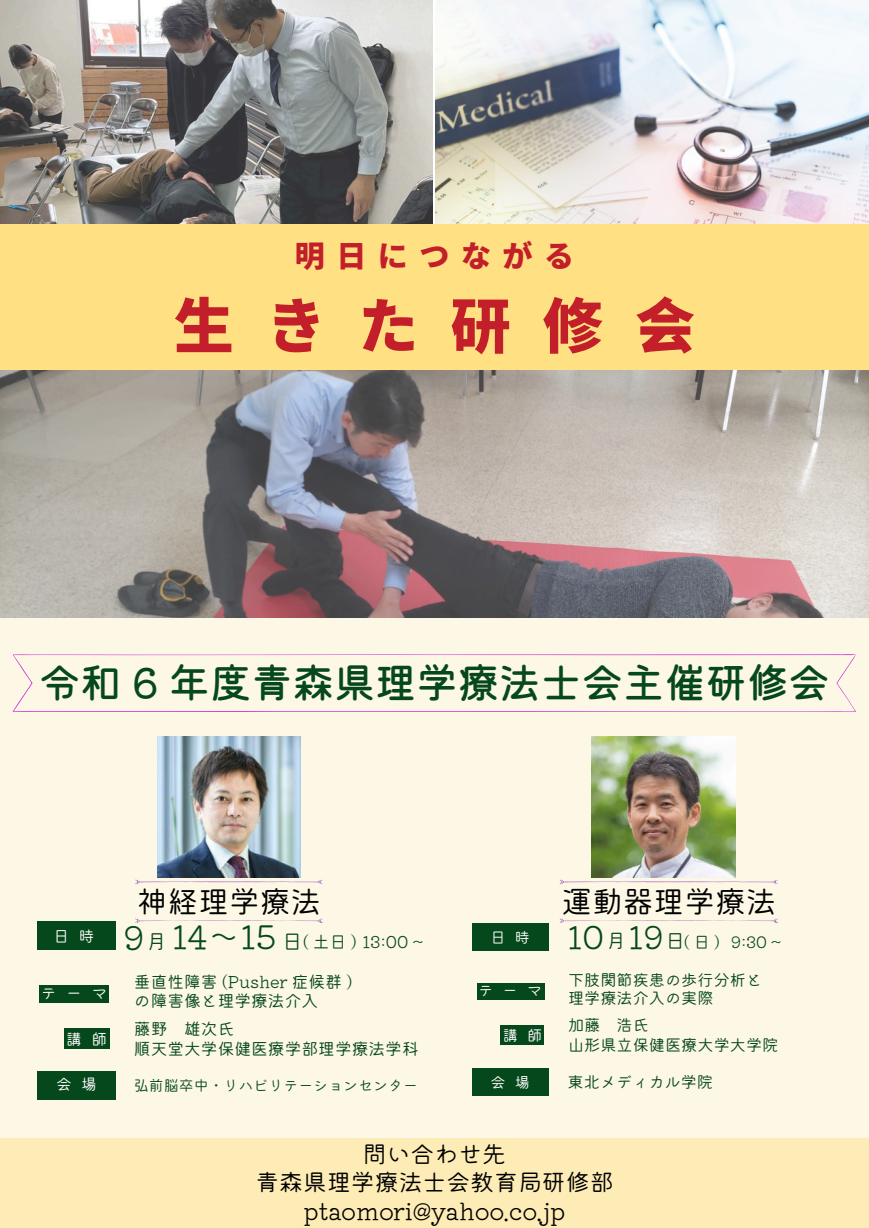
<style>
.page{position:relative;width:869px;height:1228px;background:#fff}
.page>*{position:absolute;margin:0;border:0;box-sizing:border-box;transform-origin:0 0}
.t1{font:800 60px "Source Han Sans HC";letter-spacing:.535em;color:#c31f2a}
.t2{font:41.25px "Mamelon 5 Hi Regular";color:#05481b}
.t3{font:30.75px "Mamelon 3 Hi Regular";color:#000}
.t4{font:800 30px "Source Han Sans HC";letter-spacing:.385em;color:#c31f2a}
.t5{font:23.88px/28.6px "Mamelon 3 Hi Regular";color:#000;text-align:center}
.t6{font:16.75px/20.1px "Mamelon 3 Hi Regular";color:#05481b}
.t7{font:16.12px/19.4px "Mamelon 3 Hi Regular";color:#05481b}
.t8{font:15.75px "Mamelon 3 Hi Regular";color:#fff}
.t9{font:15.25px "Mamelon 3 Hi Regular";color:#fff}
.t10{font:15px "Mamelon 3 Hi Regular";color:#05481b}
.s1{font-size:33.25px}
.s2{font-size:20.5px}
.s3{font-size:32.12px}
.s4{font-size:19.75px}
</style>
<div class="page">
<div style="left:0;top:614px;width:868px;height:614px;background:#fdf7e6"></div>
<div style="left:0;top:1139px;width:868px;height:89px;background:#fdecb6"></div>
<svg style="left:13px;top:654px;width:842px;height:58px"></svg>
<div style="left:37px;top:1071px;width:79px;height:29px;background:#05481b"></div>
<div style="left:37px;top:921px;width:79px;height:29px;background:#05481b"></div>
<div style="left:64px;top:1028px;width:45px;height:21px;background:#05481b"></div>
<div style="left:40px;top:985px;width:69px;height:17px;background:#05481b"></div>
<img style="left:0;top:0;width:432px;height:225px">
<img style="left:436px;top:0;width:432px;height:225px">
<img style="left:0;top:370px;width:868px;height:248px">
<div style="left:0;top:225px;width:868px;height:145px;background:#ffe184"></div>
<div style="left:472px;top:1068px;width:76px;height:27px;background:#05481b"></div>
<div style="left:472px;top:923px;width:76px;height:28px;background:#05481b"></div>
<div style="left:500px;top:1025px;width:44px;height:20px;background:#05481b"></div>
<div style="left:477px;top:983px;width:67px;height:17px;background:#05481b"></div>
<svg style="left:135px;top:880px;width:187px;height:43px"></svg>
<svg style="left:559px;top:880px;width:218px;height:43px"></svg>
<img style="left:157px;top:736px;width:144px;height:142px">
<img style="left:591px;top:736px;width:143px;height:142px">
<h3 class="t4" style="left:295px;top:239px;width:280px">明日につながる</h3>
<h1 class="t1" style="left:174px;top:292px;width:522px">生きた研修会</h1>
<h2 class="t2" style="left:39px;top:658px;width:791px">令和 6 年度青森県理学療法士会主催研修会</h2>
<h3 class="t3" style="left:137px;top:883px;width:186px">神経理学療法</h3>
<h3 class="t3" style="left:561px;top:883px;width:216px">運動器理学療法</h3>
<p class="t8" style="left:53px;top:927px;width:43px">日 時</p>
<p class="t6" style="left:124px;top:932px;width:301px"><span class="s1">9</span><span class="s2">月</span> <span class="s1">14～15</span> <span class="s2">日</span>( 土日 ) 13:00 ~</p>
<p class="t9" style="left:490px;top:928px;width:41px">日 時</p>
<p class="t7" style="left:567px;top:932px;width:215px"><span class="s3">10</span><span class="s4">月</span><span class="s3">19</span><span class="s4">日</span>( 日 ) 9:30 ~</p>
<p class="t8" style="left:41px;top:983px;width:68px">テーマ</p>
<p class="t6" style="left:134px;top:972px;width:220px;line-height:19.5px">垂直性障害 (Pusher 症候群 )の障害像と理学療法介入</p>
<p class="t9" style="left:478px;top:981px;width:65px">テーマ</p>
<p class="t7" style="left:568px;top:970px;width:195px;line-height:18.8px">下肢関節疾患の歩行分析と理学療法介入の実際</p>
<p class="t8" style="left:66px;top:1029px;width:43px">講 師</p>
<p class="t8" style="left:56px;top:1075px;width:43px">会 場</p>
<p class="t6" style="left:134px;top:1019px;width:286px">藤野　雄次氏<br>順天堂大学保健医療学部理学療法学科</p>
<p class="t10" style="left:134px;top:1076px;width:285px">弘前脳卒中・リハビリテーションセンター</p>
<p class="t9" style="left:502px;top:1026px;width:41px">講 師</p>
<p class="t9" style="left:490px;top:1073px;width:41px">会 場</p>
<p class="t7" style="left:568px;top:1016px;width:212px">加藤　浩氏<br>山形県立保健医療大学大学院</p>
<p class="t7" style="left:567px;top:1072px;width:147px">東北メディカル学院</p>
<h3 class="t5" style="left:255px;top:1140px;width:359px">問い合わせ先<br>青森県理学療法士会教育局研修部ptaomori@yahoo.co.jp</h3>
</div>
